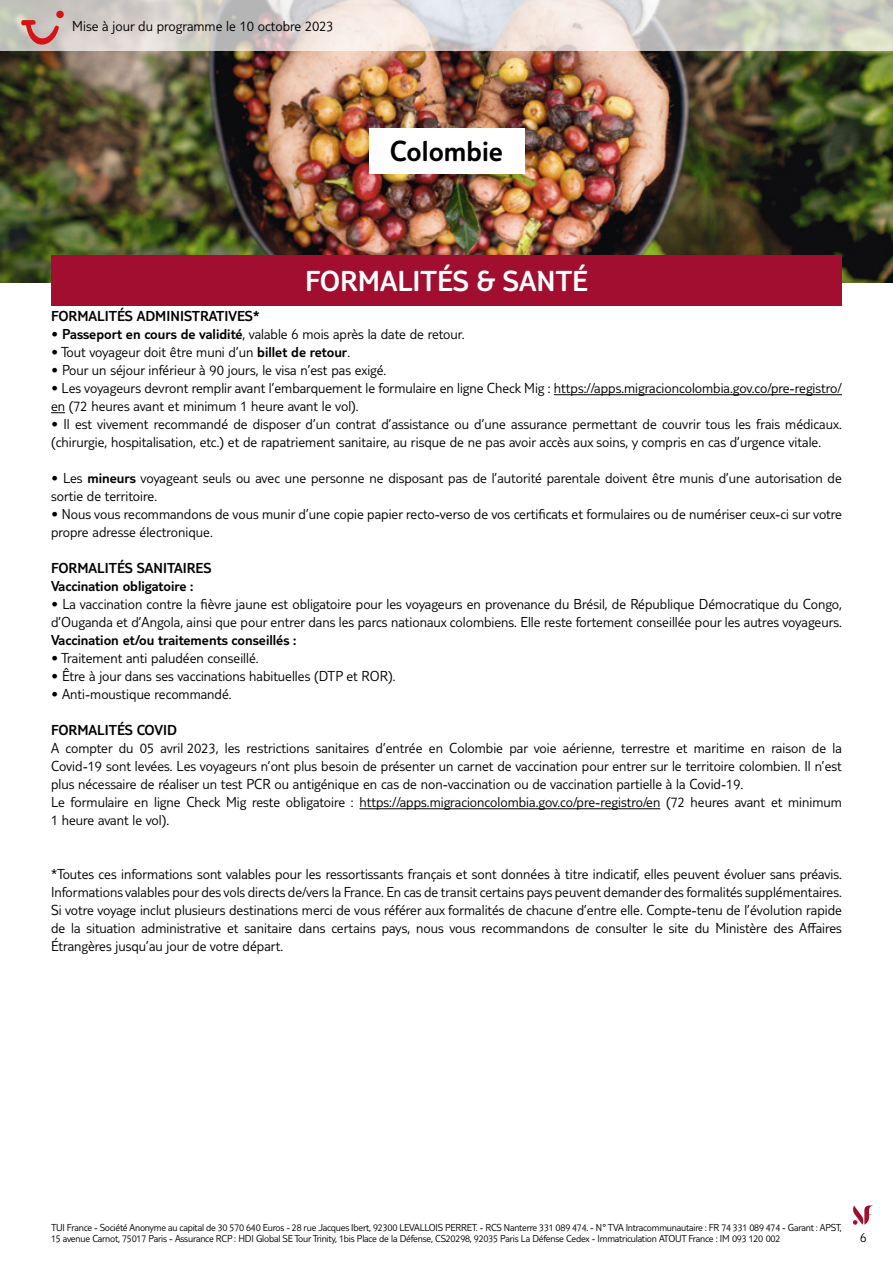
<style>
.page{position:relative;width:893px;height:1263px;background:#fff}
.page>*{position:absolute;margin:0;border:0;box-sizing:border-box;transform-origin:0 0}
.t1{font:300 30px "TUI Type";color:#fff}
.t2{font:300 30px "TUI Type";color:#000}
.t3{font:300 15px/18px "TUI Type";color:#000}
.t4{font:300 15px/18px "TUI Type";color:#000}
.t5{font:300 13.5px "TUI Type";color:#000}
.t6{font:300 10.5px/10.5px "TUI Type";letter-spacing:-.02em;color:#000}
.s1{font-style:inherit}
</style>
<div class="page">
<svg style="left:853px;top:1205px;width:20px;height:20px"></svg>
<img style="left:0;top:51px;width:893px;height:232px">
<svg style="left:0;top:0;width:893px;height:51px;background:#d8d4ce"></svg>
<div style="left:369px;top:128px;width:155px;height:46px;background:#fff"></div>
<hr style="left:554px;top:394px;width:288px;height:1px;background:#000">
<svg style="left:51px;top:412px;width:14px;height:1px"></svg>
<hr style="left:360px;top:808px;width:300px;height:1px;background:#000">
<div style="left:51px;top:255px;width:791px;height:51px;background:#a10e2f"></div>
<svg style="left:21px;top:20px;width:38px;height:31px"></svg>
<div style="left:56px;top:11px;width:8px;height:7px;background:#d51317;border-radius:50%"></div>
<p class="t3" style="left:72px;top:17px;width:263px">Mise à jour du programme le 10 octobre 2023</p>
<h1 class="t2" style="left:390px;top:134px;width:115px">Colombie</h1>
<h1 class="t1" style="left:305px;top:263px;width:284px">FORMALITÉS &amp; SANTÉ</h1>
<p class="t4" style="left:51px;top:306px;width:210px">FORMALITÉS ADMINISTRATIVES*</p>
<p class="t3" style="left:51px;top:324px;width:415px">• <span class="s1">Passeport en cours de validité</span>, valable 6 mois après la date de retour.</p>
<p class="t3" style="left:51px;top:342px;width:301px">• Tout voyageur doit être muni d’un <span class="s1">billet de retour</span>.</p>
<p class="t3" style="left:51px;top:360px;width:337px">• Pour un séjour inférieur à 90 jours, le visa n’est pas exigé.</p>
<p class="t3" style="left:51px;top:378px;width:792px">• Les voyageurs devront remplir avant l’embarquement le formulaire en ligne Check Mig : https://apps.migracioncolombia.gov.co/pre-registro/ en (72 heures avant et minimum 1 heure avant le vol).</p>
<p class="t3" style="left:51px;top:414px;width:792px">• Il est vivement recommandé de disposer d’un contrat d’assistance ou d’une assurance permettant de couvrir tous les frais médicaux. (chirurgie, hospitalisation, etc.) et de rapatriement sanitaire, au risque de ne pas avoir accès aux soins, y compris en cas d’urgence vitale.</p>
<p class="t3" style="left:51px;top:468px;width:792px">• Les <span class="s1">mineurs</span> voyageant seuls ou avec une personne ne disposant pas de l’autorité parentale doivent être munis d’une autorisation de sortie de territoire.</p>
<p class="t3" style="left:51px;top:504px;width:792px">• Nous vous recommandons de vous munir d’une copie papier recto-verso de vos certificats et formulaires ou de numériser ceux-ci sur votre propre adresse électronique.</p>
<p class="t4" style="left:51px;top:558px;width:162px">FORMALITÉS SANITAIRES<br>Vaccination obligatoire :</p>
<p class="t3" style="left:51px;top:594px;width:792px">• La vaccination contre la fièvre jaune est obligatoire pour les voyageurs en provenance du Brésil, de République Démocratique du Congo, d’Ouganda et d’Angola, ainsi que pour entrer dans les parcs nationaux colombiens. Elle reste fortement conseillée pour les autres voyageurs.</p>
<p class="t4" style="left:51px;top:630px;width:247px">Vaccination et/ou traitements conseillés :</p>
<p class="t3" style="left:51px;top:648px;width:209px">• Traitement anti paludéen conseillé.</p>
<p class="t3" style="left:51px;top:666px;width:346px">• Être à jour dans ses vaccinations habituelles (DTP et ROR).</p>
<p class="t3" style="left:51px;top:684px;width:182px">• Anti-moustique recommandé.</p>
<p class="t4" style="left:51px;top:720px;width:128px">FORMALITÉS COVID</p>
<p class="t3" style="left:51px;top:738px;width:792px">A compter du 05 avril 2023, les restrictions sanitaires d’entrée en Colombie par voie aérienne, terrestre et maritime en raison de la Covid-19 sont levées. Les voyageurs n’ont plus besoin de présenter un carnet de vaccination pour entrer sur le territoire colombien. Il n’est plus nécessaire de réaliser un test PCR ou antigénique en cas de non-vaccination ou de vaccination partielle à la Covid-19.<br>Le formulaire en ligne Check Mig reste obligatoire : https://apps.migracioncolombia.gov.co/pre-registro/en (72 heures avant et minimum 1 heure avant le vol).</p>
<p class="t3" style="left:51px;top:864px;width:792px;text-align:justify">*Toutes ces informations sont valables pour les ressortissants français et sont données à titre indicatif, elles peuvent évoluer sans préavis.<br>Informations valables pour des vols directs de/vers la France. En cas de transit certains pays peuvent demander des formalités supplémentaires.<br>Si votre voyage inclut plusieurs destinations merci de vous référer aux formalités de chacune d’entre elle. Compte-tenu de l’évolution rapide de la situation administrative et sanitaire dans certains pays, nous vous recommandons de consulter le site du Ministère des Affaires Étrangères jusqu’au jour de votre départ.</p>
<p class="t6" style="left:51px;top:1222px;width:792px">TUI France - Société Anonyme au capital de 30 570 640 Euros - 28 rue Jacques Ibert, 92300 LEVALLOIS PERRET. - RCS Nanterre 331 089 474. - N° TVA Intracommunautaire : FR 74 331 089 474 - Garant : APST,<br>15 avenue Carnot, 75017 Paris - Assurance RCP : HDI Global SE Tour Trinity, 1bis Place de la Défense, CS20298, 92035 Paris La Défense Cedex - Immatriculation ATOUT France : IM 093 120 002</p>
<p class="t5" style="left:860px;top:1229px;width:8px">6</p>
</div>
